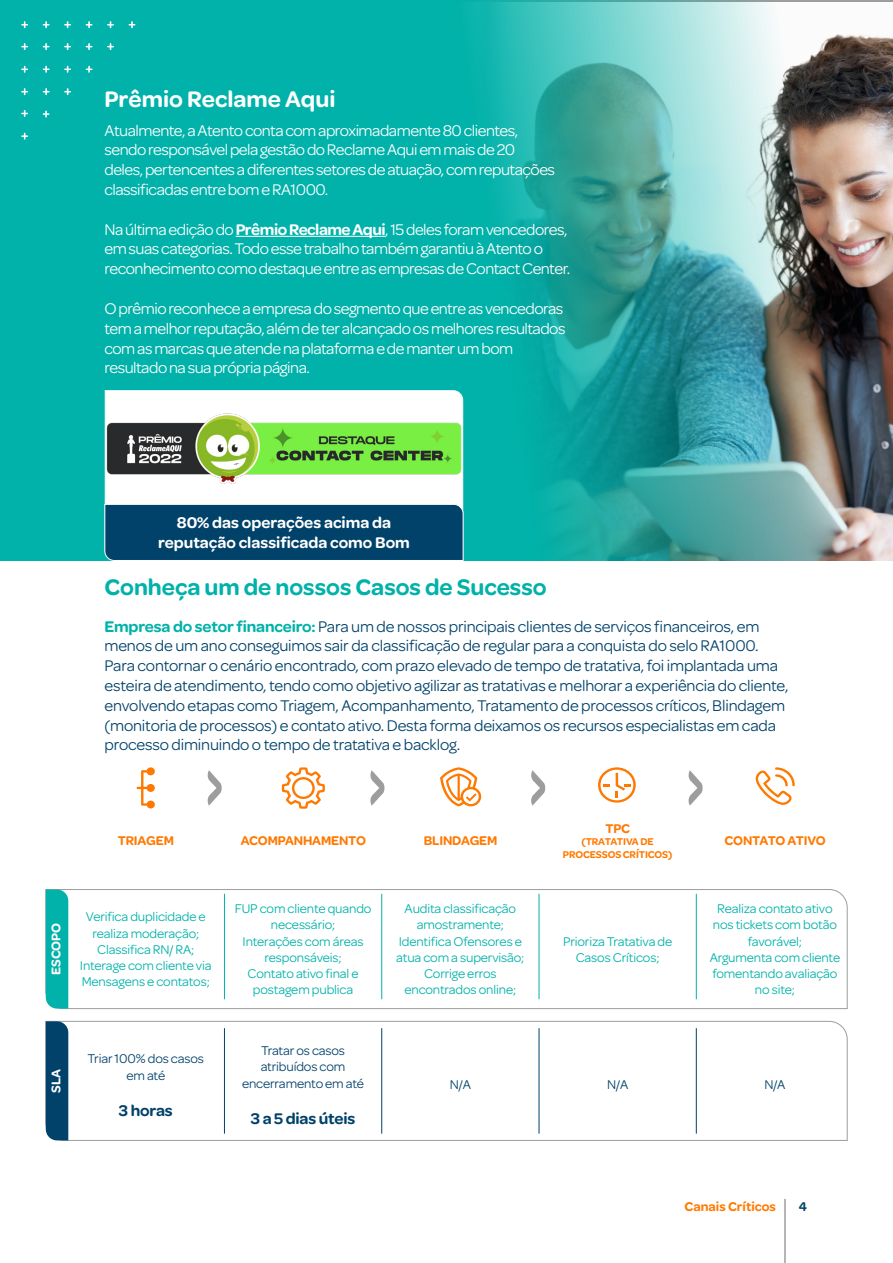
<style>
.page{position:relative;width:893px;height:1263px;background:#fff}
.page>*{position:absolute;margin:0;border:0;box-sizing:border-box;transform-origin:0 0}
.t1{font:600 24px "Omnes";color:#00b2a9}
.t2{font:600 24px "Omnes";color:#fff}
.t3{font:16.5px/19.8px "Omnes";letter-spacing:-.03em;color:#fff}
.t4{font:16.5px/19.8px "Omnes";letter-spacing:-.01em;color:#01426a}
.t5{font:600 16.5px/19.8px "Omnes";color:#fff;text-align:center}
.t6{font:600 16.5px "Omnes";letter-spacing:-.01em;color:#01426a}
.t7{font:13.5px/16.2px "Omnes";letter-spacing:-.01em;color:#00b2a9;text-align:center}
.t8{font:13.5px/16.2px "Omnes";letter-spacing:-.01em;color:#01426a;text-align:center}
.t9{font:600 13.5px "Omnes";letter-spacing:-.01em;color:#ff7900}
.t10{font:600 13.5px "Omnes";letter-spacing:-.01em;color:#fff}
.t11{font:600 13.5px "Omnes";color:#01426a}
.t12{font:600 10.5px/12.6px "Omnes";letter-spacing:-.01em;color:#ff7900;text-align:center}
.s1{font-weight:600}
.s2{font-weight:600;color:#00b2a9}
</style>
<div class="page">
<hr style="left:784px;top:1199px;width:2px;height:64px;background:#9d9d9d">
<img style="left:0;top:0;width:893px;height:561px">
<hr style="left:236px;top:236px;width:149px;height:1px;background:#fff">
<svg style="left:21px;top:21px;width:7px;height:7px"></svg>
<svg style="left:43px;top:21px;width:7px;height:7px"></svg>
<svg style="left:64px;top:21px;width:7px;height:7px"></svg>
<svg style="left:86px;top:21px;width:6px;height:7px"></svg>
<svg style="left:107px;top:21px;width:7px;height:7px"></svg>
<svg style="left:129px;top:21px;width:6px;height:7px"></svg>
<svg style="left:21px;top:43px;width:7px;height:7px"></svg>
<svg style="left:43px;top:43px;width:7px;height:7px"></svg>
<svg style="left:64px;top:43px;width:7px;height:7px"></svg>
<svg style="left:86px;top:43px;width:6px;height:7px"></svg>
<svg style="left:107px;top:43px;width:7px;height:7px"></svg>
<svg style="left:21px;top:66px;width:7px;height:7px"></svg>
<svg style="left:43px;top:66px;width:7px;height:7px"></svg>
<svg style="left:64px;top:66px;width:7px;height:7px"></svg>
<svg style="left:86px;top:66px;width:7px;height:7px"></svg>
<svg style="left:21px;top:88px;width:7px;height:7px"></svg>
<svg style="left:43px;top:88px;width:7px;height:7px"></svg>
<svg style="left:64px;top:88px;width:7px;height:7px"></svg>
<svg style="left:21px;top:110px;width:7px;height:7px"></svg>
<svg style="left:43px;top:111px;width:6px;height:6px"></svg>
<svg style="left:21px;top:133px;width:7px;height:7px"></svg>
<svg style="left:45px;top:1020px;width:803px;height:121px"></svg>
<div style="left:46px;top:1021px;width:22px;height:119px;background:#01426a"></div>
<svg style="left:45px;top:889px;width:803px;height:120px"></svg>
<div style="left:46px;top:889px;width:22px;height:119px;background:#00b2a9"></div>
<svg style="left:208px;top:770px;width:14px;height:36px"></svg>
<svg style="left:370px;top:770px;width:14px;height:36px"></svg>
<svg style="left:531px;top:770px;width:14px;height:36px"></svg>
<svg style="left:689px;top:770px;width:14px;height:36px"></svg>
<svg style="left:137px;top:767px;width:18px;height:41px"></svg>
<svg style="left:282px;top:767px;width:43px;height:42px"></svg>
<svg style="left:440px;top:767px;width:41px;height:39px"></svg>
<svg style="left:598px;top:767px;width:38px;height:36px"></svg>
<svg style="left:756px;top:767px;width:39px;height:38px"></svg>
<hr style="left:224px;top:894px;width:1px;height:105px;background:#00b2a9">
<hr style="left:224px;top:1028px;width:1px;height:105px;background:#01426a">
<hr style="left:381px;top:894px;width:1px;height:105px;background:#00b2a9">
<hr style="left:381px;top:1028px;width:1px;height:105px;background:#01426a">
<hr style="left:539px;top:894px;width:1px;height:105px;background:#00b2a9">
<hr style="left:539px;top:1028px;width:1px;height:105px;background:#01426a">
<hr style="left:696px;top:894px;width:1px;height:105px;background:#00b2a9">
<hr style="left:696px;top:1028px;width:1px;height:105px;background:#01426a">
<svg style="left:104px;top:390px;width:359px;height:114px"></svg>
<div style="left:104px;top:504px;width:360px;height:57px;background:#01426a"></div>
<img style="left:105px;top:409px;width:358px;height:78px">
<h1 class="t2" style="left:104px;top:82px;width:233px">Prêmio Reclame Aqui</h1>
<p class="t3" style="left:104px;top:119px;width:452px">Atualmente, a Atento conta com aproximadamente 80 clientes, sendo responsável pela gestão do Reclame Aqui em mais de 20 deles, pertencentes a diferentes setores de atuação, com reputações classificadas entre bom e RA1000.</p>
<p class="t3" style="left:104px;top:218px;width:467px">Na última edição do <span class="s1">Prêmio Reclame Aqui</span>, 15 deles foram vencedores, em suas categorias. Todo esse trabalho também garantiu à Atento o reconhecimento como destaque entre as empresas de Contact Center.</p>
<p class="t3" style="left:104px;top:298px;width:463px">O prêmio reconhece a empresa do segmento que entre as vencedoras tem a melhor reputação, além de ter alcançado os melhores resultados com as marcas que atende na plataforma e de manter um bom resultado na sua própria página.</p>
<p class="t5" style="left:158px;top:512px;width:253px">80% das operações acima da reputação classificada como Bom</p>
<h1 class="t1" style="left:104px;top:569px;width:444px">Conheça um de nossos Casos de Sucesso</h1>
<p class="t4" style="left:104px;top:615px;width:686px"><span class="s2">Empresa do setor financeiro:</span> Para um de nossos principais clientes de serviços financeiros, em menos de um ano conseguimos sair da classificação de regular para a conquista do selo RA1000.<br>Para contornar o cenário encontrado, com prazo elevado de tempo de tratativa, foi implantada uma esteira de atendimento, tendo como objetivo agilizar as tratativas e melhorar a experiência do cliente, envolvendo etapas como Triagem, Acompanhamento, Tratamento de processos críticos, Blindagem (monitoria de processos) e contato ativo. Desta forma deixamos os recursos especialistas em cada processo diminuindo o tempo de tratativa e backlog.</p>
<p class="t10" style="left:46px;top:975px;width:53px;rotate:-90deg">ESCOPO</p>
<p class="t10" style="left:46px;top:1093px;width:25px;rotate:-90deg">SLA</p>
<p class="t9" style="left:118px;top:831px;width:58px">TRIAGEM</p>
<p class="t9" style="left:241px;top:831px;width:127px">ACOMPANHAMENTO</p>
<p class="t9" style="left:424px;top:831px;width:75px">BLINDAGEM</p>
<p class="t7" style="left:80px;top:908px;width:133px">Verifica duplicidade e realiza moderação;<br>Classifica RN/ RA;<br>Interage com cliente via<br>Mensagens e contatos;</p>
<p class="t7" style="left:235px;top:900px;width:138px">FUP com cliente quando necessário;<br>Interações com áreas responsáveis;<br>Contato ativo final e postagem publica</p>
<p class="t7" style="left:396px;top:900px;width:130px">Audita classificação amostramente;<br>Identifica Ofensores e atua com a supervisão;<br>Corrige erros encontrados online;</p>
<p class="t9" style="left:605px;top:818px;width:26px">TPC</p>
<p class="t12" style="left:563px;top:835px;width:111px">(TRATATIVA DE<br>PROCESSOS CRÍTICOS)</p>
<p class="t9" style="left:725px;top:831px;width:103px">CONTATO ATIVO</p>
<p class="t7" style="left:563px;top:932px;width:111px">Prioriza Tratativa de<br>Casos Críticos;</p>
<p class="t7" style="left:710px;top:900px;width:132px">Realiza contato ativo nos tickets com botão favorável;<br>Argumenta com cliente fomentando avaliação no site;</p>
<p class="t8" style="left:88px;top:1050px;width:118px">Triar 100% dos casos em até</p>
<p class="t6" style="left:119px;top:1098px;width:55px">3 horas</p>
<p class="t8" style="left:242px;top:1042px;width:124px">Tratar os casos atribuídos com encerramento em até</p>
<p class="t6" style="left:251px;top:1106px;width:106px">3 a 5 dias úteis</p>
<p class="t8" style="left:450px;top:1076px;width:23px">N/A</p>
<p class="t8" style="left:607px;top:1076px;width:23px">N/A</p>
<p class="t8" style="left:764px;top:1076px;width:23px">N/A</p>
<p class="t9" style="left:684px;top:1197px;width:93px">Canais Críticos</p>
<p class="t11" style="left:799px;top:1197px;width:10px">4</p>
</div>
